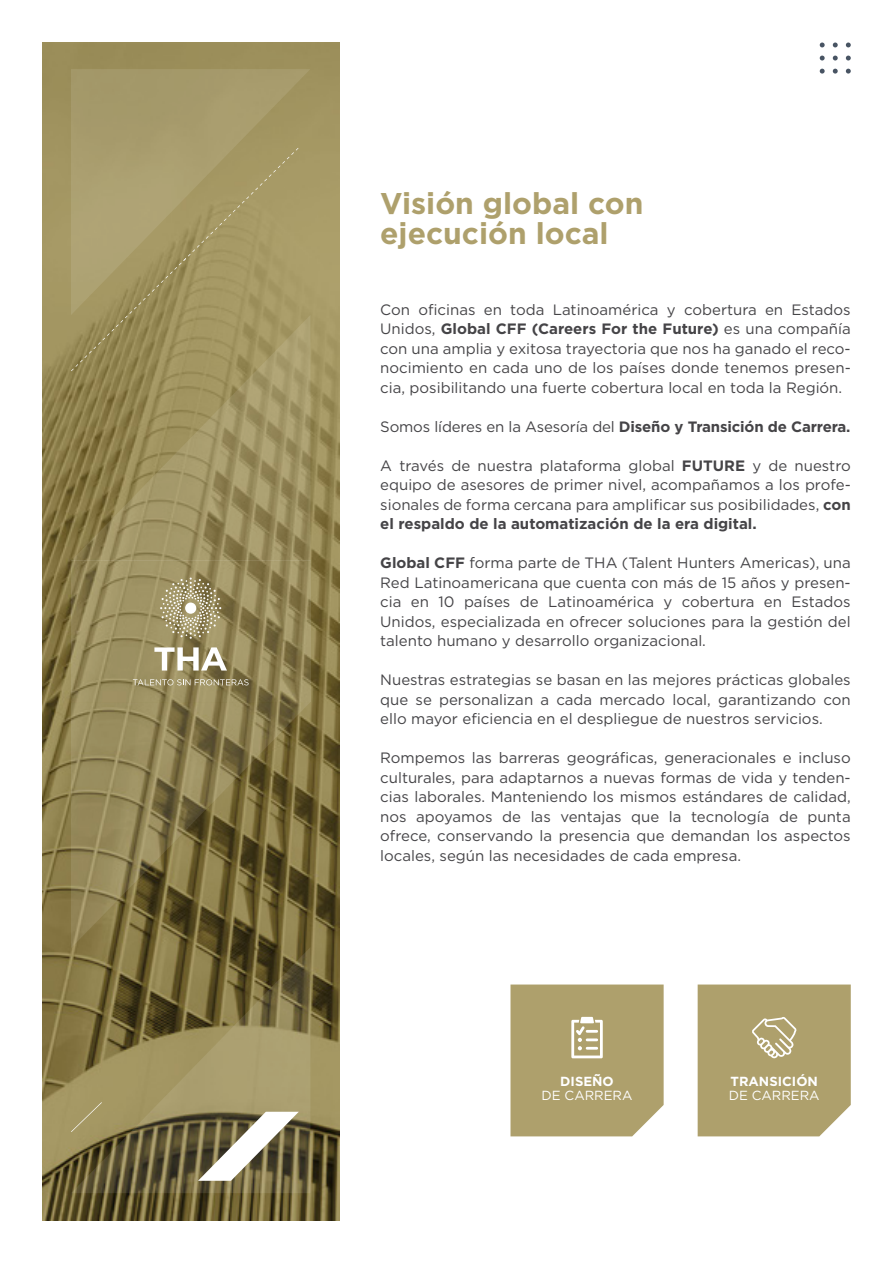
<style>
.page{position:relative;width:893px;height:1263px;background:#fff}
.page>*{position:absolute;margin:0;border:0;box-sizing:border-box;transform-origin:0 0}
.t1{font:700 30px/30px "Gotham";color:#aea06c}
.t2{font:15px/19.5px "Gotham";color:#454447;text-align:justify}
.t3{font:13.2px "Gotham";color:#fff}
.t4{font:700 13.2px "Gotham";color:#fff}
.s1{font-weight:700}
</style>
<div class="page">
<img style="left:42px;top:43px;width:297px;height:1177px">
<svg style="left:846px;top:69px;width:5px;height:5px"></svg>
<svg style="left:833px;top:69px;width:5px;height:5px"></svg>
<svg style="left:820px;top:69px;width:5px;height:5px"></svg>
<svg style="left:846px;top:56px;width:5px;height:5px"></svg>
<svg style="left:833px;top:56px;width:5px;height:5px"></svg>
<svg style="left:820px;top:56px;width:5px;height:5px"></svg>
<svg style="left:846px;top:43px;width:5px;height:4px"></svg>
<svg style="left:833px;top:43px;width:5px;height:4px"></svg>
<svg style="left:820px;top:43px;width:5px;height:4px"></svg>
<div style="left:698px;top:984px;width:153px;height:152px;background:#aea06c"></div>
<svg style="left:510px;top:984px;width:154px;height:152px;background:#b2a573"></svg>
<svg style="left:71px;top:69px;width:239px;height:246px;background:#a59969"></svg>
<svg style="left:71px;top:948px;width:239px;height:245px;background:#82764a"></svg>
<svg style="left:71px;top:148px;width:227px;height:167px;background:#a79a68"></svg>
<svg style="left:198px;top:1112px;width:101px;height:69px"></svg>
<svg style="left:71px;top:1102px;width:31px;height:30px"></svg>
<svg style="left:71px;top:315px;width:239px;height:246px;background:#9a8d5c"></svg>
<svg style="left:71px;top:702px;width:239px;height:246px;background:#7f7245"></svg>
<svg style="left:71px;top:561px;width:239px;height:141px;background:#95885a"></svg>
<svg style="left:160px;top:577px;width:61px;height:62px;background:#a79c75"></svg>
<div style="left:185px;top:602px;width:11px;height:12px;background:#fff;border-radius:50%"></div>
<svg style="left:133px;top:679px;width:116px;height:6px"></svg>
<svg style="left:154px;top:647px;width:73px;height:23px"></svg>
<h1 class="t1" style="left:380px;top:188px;width:265px">Visión global con ejecución local</h1>
<p class="t2" style="left:380px;top:299px;width:472px">Con oficinas en toda Latinoamérica y cobertura en Estados Unidos, <span class="s1">Global CFF (Careers For the Future)</span> es una compañía con una amplia y exitosa trayectoria que nos ha ganado el reco&shy;nocimiento en cada uno de los países donde tenemos presen&shy;cia, posibilitando una fuerte cobertura local en toda la Región.</p>
<p class="t2" style="left:380px;top:416px;width:472px">Somos líderes en la Asesoría del <span class="s1">Diseño y Transición de Carrera.</span></p>
<p class="t2" style="left:380px;top:455px;width:472px">A través de nuestra plataforma global <span class="s1">FUTURE</span> y de nuestro equipo de asesores de primer nivel, acompañamos a los profe&shy;sionales de forma cercana para amplificar sus posibilidades, <span class="s1">con el respaldo de la automatización de la era digital.</span></p>
<p class="t2" style="left:380px;top:553px;width:472px"><span class="s1">Global CFF</span> forma parte de THA (Talent Hunters Americas), una Red Latinoamericana que cuenta con más de 15 años y presen&shy;cia en 10 países de Latinoamérica y cobertura en Estados Unidos, especializada en ofrecer soluciones para la gestión del talento humano y desarrollo organizacional.</p>
<p class="t2" style="left:380px;top:670px;width:472px">Nuestras estrategias se basan en las mejores prácticas globales que se personalizan a cada mercado local, garantizando con ello mayor eficiencia en el despliegue de nuestros servicios.</p>
<p class="t2" style="left:380px;top:748px;width:472px">Rompemos las barreras geográficas, generacionales e incluso culturales, para adaptarnos a nuevas formas de vida y tenden&shy;cias laborales. Manteniendo los mismos estándares de calidad, nos apoyamos de las ventajas que la tecnología de punta ofrece, conservando la presencia que demandan los aspectos locales, según las necesidades de cada empresa.</p>
<p class="t4" style="left:560px;top:1073px;width:55px">DISEÑO</p>
<p class="t3" style="left:542px;top:1087px;width:92px">DE CARRERA</p>
<p class="t4" style="left:730px;top:1073px;width:89px">TRANSICIÓN</p>
<p class="t3" style="left:729px;top:1087px;width:92px">DE CARRERA</p>
</div>
